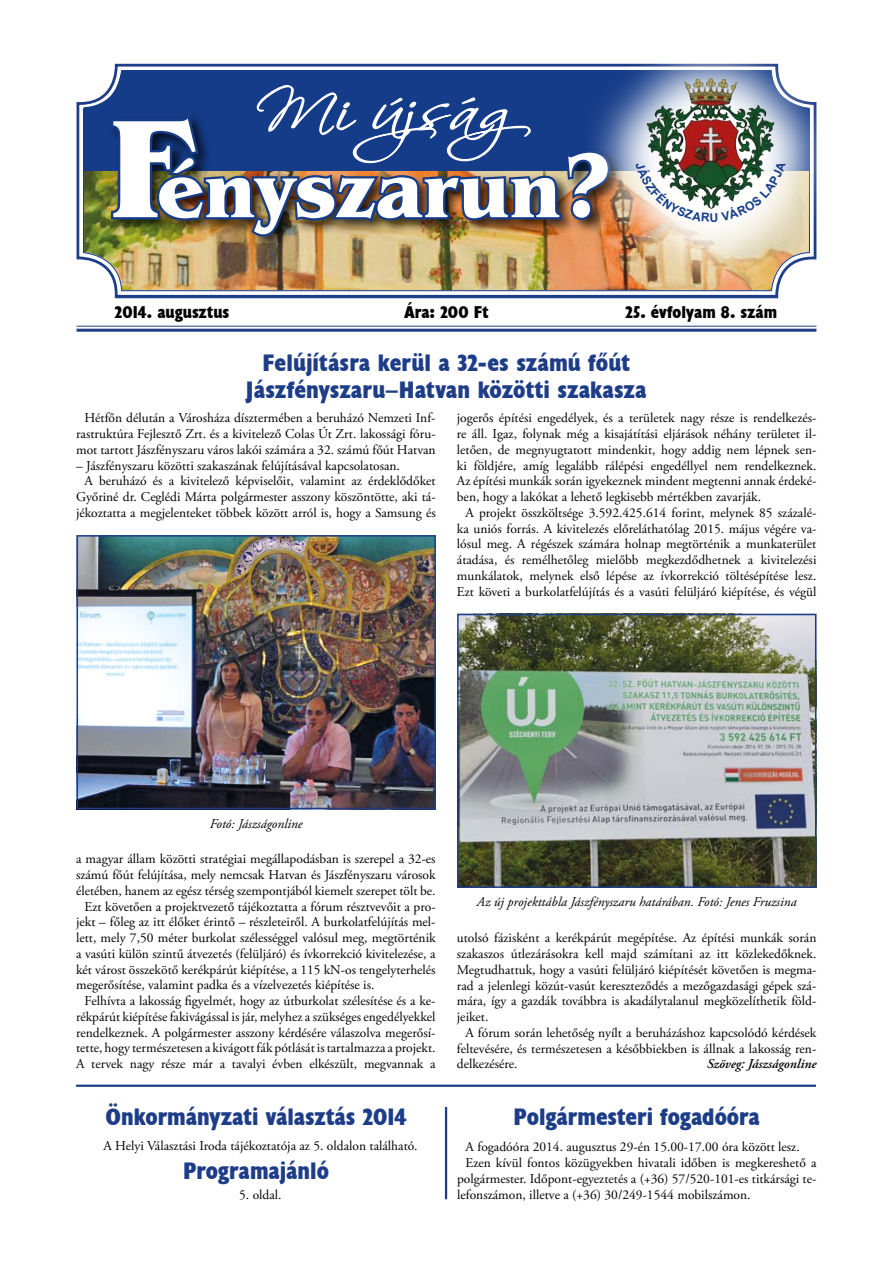
<style>
.page{position:relative;width:893px;height:1263px;background:#fff}
.page>*{position:absolute;margin:0;border:0;box-sizing:border-box;transform-origin:0 0}
.t1{font:24px/27px "Husa HU";letter-spacing:.005em;color:#1e3d88;text-align:center}
.t2{font:17.25px "Husa HU";letter-spacing:.005em;color:#000}
.t3{font:13.5px/15.8px "Adobe Garamond Pro";color:#000;text-align:justify}
.t4{font:italic 13.5px "Adobe Garamond Pro";color:#000}
.t5{font:italic 600 13.5px "Adobe Garamond Pro";color:#000}
</style>
<div class="page">
<img style="left:76px;top:63px;width:703px;height:236px">
<svg style="left:84px;top:70px;width:498px;height:101px;background:#2c4f94"></svg>
<hr style="left:115px;top:297px;width:663px;height:1px;background:#153d8a">
<hr style="left:77px;top:326px;width:739px;height:1px;background:#1e3d88">
<hr style="left:77px;top:329px;width:739px;height:3px;background:#1e3d88">
<div style="left:108px;top:112px;width:518px;height:140px;background:#000;opacity:.75"></div>
<img style="left:110px;top:84px;width:472px;height:155px">
<img style="left:582px;top:63px;width:235px;height:232px">
<img style="left:645px;top:75px;width:131px;height:86px">
<hr style="left:76px;top:1084px;width:740px;height:3px;background:#1e3d88">
<img style="left:80px;top:538px;width:353px;height:268px">
<div style="left:77px;top:535px;width:359px;height:274px;border:2px solid #1e3d88"></div>
<img style="left:460px;top:617px;width:353px;height:268px">
<div style="left:457px;top:614px;width:359px;height:274px;border:2px solid #1e3d88"></div>
<hr style="left:445px;top:1107px;width:2px;height:92px;background:#1e3d88">
<svg style="left:635px;top:161px;width:151px;height:61px"></svg>
<p class="t2" style="left:115px;top:301px;width:116px">2014. augusztus</p>
<p class="t2" style="left:404px;top:301px;width:86px">Ára: 200 Ft</p>
<p class="t2" style="left:625px;top:301px;width:153px">25. évfolyam 8. szám</p>
<h1 class="t1" style="left:246px;top:349px;width:402px">Felújításra kerül a 32-es számú főút<br>Jászfényszaru–Hatvan közötti szakasza</h1>
<p class="t3" style="left:76px;top:411px;width:361px;text-indent:9px">Hétfőn délután a Városháza dísztermében a beruházó Nemzeti Inf&shy;rastruktúra Fejlesztő Zrt. és a kivitelező Colas Út Zrt. lakossági fóru&shy;mot tartott Jászfényszaru város lakói számára a 32. számú főút Hatvan</p>
<p class="t3" style="left:76px;top:458px;width:325px">– Jászfényszaru közötti szakaszának felújításával kapcsolatosan.</p>
<p class="t3" style="left:85px;top:474px;width:352px">A beruházó és a kivitelező képviselőit, valamint az érdeklődőket</p>
<p class="t3" style="left:76px;top:489px;width:361px">Győriné dr. Ceglédi Márta polgármester asszony köszöntötte, aki tá-</p>
<p class="t3" style="left:76px;top:505px;width:361px">jékoztatta a megjelenteket többek között arról is, hogy a Samsung és</p>
<p class="t3" style="left:457px;top:411px;width:361px">jogerős építési engedélyek, és a területek nagy része is rendelkezés&shy;re áll. Igaz, folynak még a kisajátítási eljárások néhány területet il&shy;letően, de megnyugtatott mindenkit, hogy addig nem lépnek sen&shy;ki földjére, amíg legalább rálépési engedéllyel nem rendelkeznek.<br>Az építési munkák során igyekeznek mindent megtenni annak érdeké&shy;ben, hogy a lakókat a lehető legkisebb mértékben zavarják.</p>
<p class="t3" style="left:457px;top:505px;width:361px;text-indent:9px">A projekt összköltsége 3.592.425.614 forint, melynek 85 százalé&shy;ka uniós forrás. A kivitelezés előreláthatólag 2015. május végére va&shy;lósul meg. A régészek számára holnap megtörténik a munkaterület átadása, és remélhetőleg mielőbb megkezdődhetnek a kivitelezési munkálatok, melynek első lépése az ívkorrekció töltésépítése lesz.<br>Ezt követi a burkolatfelújítás és a vasúti felüljáró kiépítése, és végül</p>
<p class="t4" style="left:210px;top:815px;width:94px">Fotó: Jászságonline</p>
<p class="t3" style="left:76px;top:852px;width:361px">a magyar állam közötti stratégiai megállapodásban is szerepel a 32-es</p>
<p class="t3" style="left:76px;top:867px;width:361px">számú főút felújítása, mely nemcsak Hatvan és Jászfényszaru városok</p>
<p class="t3" style="left:76px;top:883px;width:361px">életében, hanem az egész térség szempontjából kiemelt szerepet tölt be.</p>
<p class="t3" style="left:85px;top:899px;width:353px">Ezt követően a projektvezető tájékoztatta a fórum résztvevőit a pro-</p>
<p class="t3" style="left:76px;top:915px;width:361px">jekt – főleg az itt élőket érintő – részleteiről. A burkolatfelújítás mel-</p>
<p class="t3" style="left:76px;top:930px;width:361px">lett, mely 7,50 méter burkolat szélességgel valósul meg, megtörténik</p>
<p class="t3" style="left:76px;top:946px;width:361px">a vasúti külön szintű átvezetés (felüljáró) és ívkorrekció kivitelezése, a</p>
<p class="t3" style="left:76px;top:962px;width:361px">két várost összekötő kerékpárút kiépítése, a 115 kN-os tengelyterhelés</p>
<p class="t3" style="left:76px;top:978px;width:300px">megerősítése, valamint padka és a vízelvezetés kiépítése is.</p>
<p class="t3" style="left:85px;top:993px;width:352px">Felhívta a lakosság figyelmét, hogy az útburkolat szélesítése és a ke-</p>
<p class="t3" style="left:76px;top:1009px;width:361px">rékpárút kiépítése fakivágással is jár, melyhez a szükséges engedélyekkel</p>
<p class="t3" style="left:76px;top:1025px;width:361px">rendelkeznek. A polgármester asszony kérdésére válaszolva megerősí-</p>
<p class="t3" style="left:76px;top:1041px;width:361px">tette, hogy természetesen a kivágott fák pótlását is tartalmazza a projekt.</p>
<p class="t3" style="left:76px;top:1056px;width:361px">A tervek nagy része már a tavalyi évben elkészült, megvannak a</p>
<p class="t4" style="left:477px;top:894px;width:321px">Az új projekttábla Jászfényszaru határában. Fotó: Jenes Fruzsina</p>
<p class="t3" style="left:457px;top:930px;width:361px">utolsó fázisként a kerékpárút megépítése. Az építési munkák során szakaszos útlezárásokra kell majd számítani az itt közlekedőknek.<br>Megtudhattuk, hogy a vasúti felüljáró kiépítését követően is megma&shy;rad a jelenlegi közút-vasút kereszteződés a mezőgazdasági gépek szá&shy;mára, így a gazdák továbbra is akadálytalanul megközelíthetik föld&shy;jeiket.</p>
<p class="t3" style="left:457px;top:1025px;width:361px;text-indent:9px">A fórum során lehetőség nyílt a beruházáshoz kapcsolódó kérdések feltevésére, és természetesen a későbbiekben is állnak a lakosság ren&shy;delkezésére.</p>
<p class="t5" style="left:707px;top:1056px;width:111px">Szöveg: Jászságonline</p>
<h1 class="t1" style="left:105px;top:1103px;width:303px">Önkormányzati választás 2014</h1>
<h1 class="t1" style="left:514px;top:1103px;width:248px">Polgármesteri fogadóóra</h1>
<h1 class="t1" style="left:183px;top:1157px;width:147px">Programajánló</h1>
<p class="t3" style="left:103px;top:1138px;width:316px">A Helyi Választási Iroda tájékoztatója az 5. oldalon található.</p>
<p class="t3" style="left:239px;top:1187px;width:44px">5. oldal.</p>
<p class="t3" style="left:466px;top:1139px;width:336px">A fogadóóra 2014. augusztus 29-én 15.00-17.00 óra között lesz.</p>
<p class="t3" style="left:466px;top:1155px;width:352px">Ezen kívül fontos közügyekben hivatali időben is megkereshető a</p>
<p class="t3" style="left:457px;top:1171px;width:361px">polgármester. Időpont-egyeztetés a (+36) 57/520-101-es titkársági te-</p>
<p class="t3" style="left:457px;top:1187px;width:295px">lefonszámon, illetve a (+36) 30/249-1544 mobilszámon.</p>
</div>
